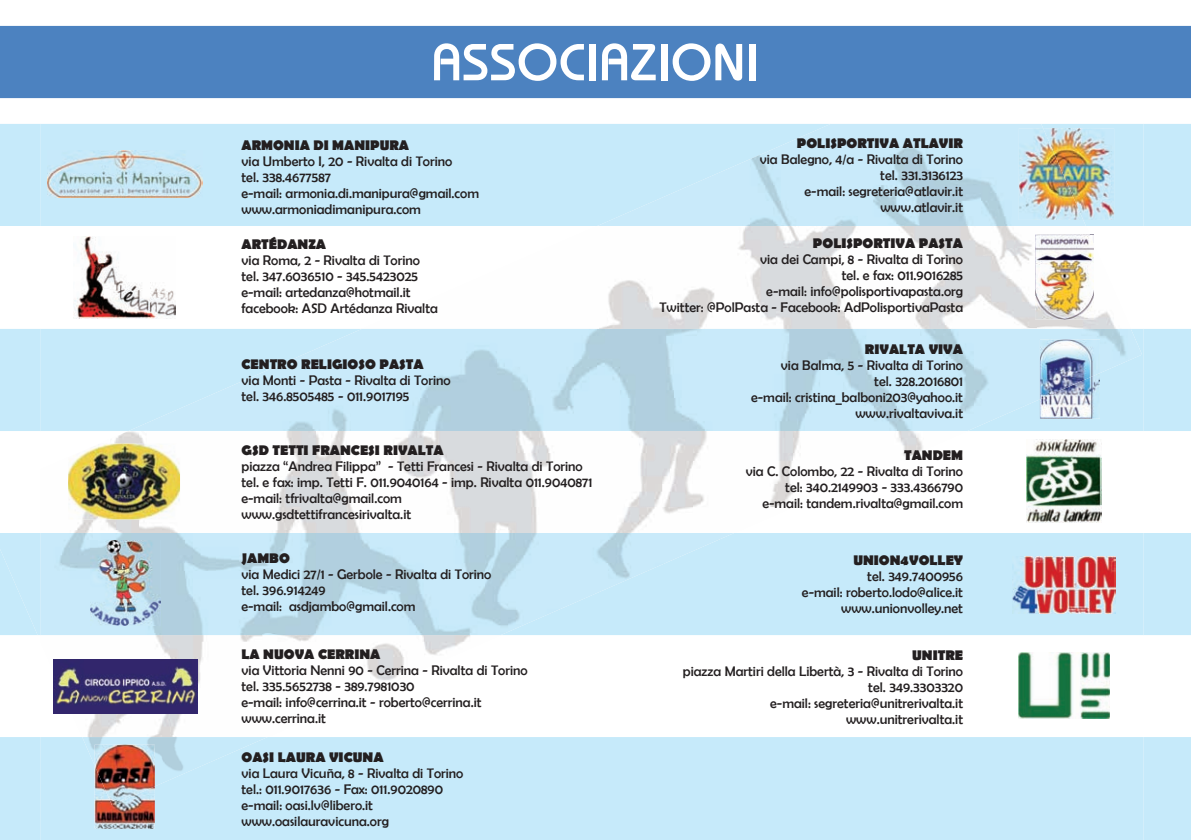
<style>
.page{position:relative;width:1191px;height:840px;background:#fff}
.page>*{position:absolute;margin:0;border:0;box-sizing:border-box;transform-origin:0 0}
.t1{font:700 50px "Bimini";letter-spacing:.05em;color:#fff}
.t2{font:14px/16px "Berlin Sans FB";color:#231f20}
.t3{font:700 14px "Berlin Sans FB";color:#231f20}
</style>
<div class="page">
<img style="left:599px;top:226px;width:517px;height:103px">
<img style="left:53px;top:635px;width:418px;height:102px">
<img style="left:74px;top:431px;width:849px;height:102px">
<div style="left:0;top:124px;width:1191px;height:102px;background:#c6eafa"></div>
<div style="left:40px;top:124px;width:1103px;height:102px;background:#c6eafa"></div>
<img style="left:597px;top:124px;width:489px;height:102px">
<div style="left:0;top:329px;width:1191px;height:102px;background:#c6eafa"></div>
<div style="left:40px;top:329px;width:1103px;height:102px;background:#c6eafa"></div>
<img style="left:128px;top:329px;width:1014px;height:102px">
<div style="left:0;top:737px;width:1191px;height:103px;background:#c6eafa"></div>
<div style="left:40px;top:737px;width:1103px;height:103px;background:#c6eafa"></div>
<img style="left:82px;top:737px;width:186px;height:49px">
<img style="left:48px;top:150px;width:154px;height:47px">
<img style="left:74px;top:236px;width:101px;height:82px">
<img style="left:1083px;top:128px;width:31px;height:92px">
<img style="left:1019px;top:128px;width:64px;height:92px">
<img style="left:1018px;top:652px;width:92px;height:66px">
<img style="left:1040px;top:399px;width:60px;height:20px">
<img style="left:1040px;top:339px;width:60px;height:60px">
<img style="left:53px;top:659px;width:145px;height:54px">
<div style="left:0;top:533px;width:1191px;height:102px;background:#c6eafa"></div>
<div style="left:734px;top:533px;width:409px;height:102px;background:#c6eafa"></div>
<img style="left:40px;top:533px;width:694px;height:102px">
<img style="left:1026px;top:439px;width:75px;height:83px">
<img style="left:68px;top:443px;width:112px;height:76px">
<img style="left:1035px;top:234px;width:59px;height:85px">
<img style="left:95px;top:805px;width:60px;height:24px">
<img style="left:95px;top:744px;width:60px;height:61px">
<img style="left:1013px;top:556px;width:102px;height:57px">
<img style="left:90px;top:540px;width:70px;height:85px">
<div style="left:0;top:26px;width:1191px;height:72px;background:#4c82c0"></div>
<h1 class="t1" style="left:433px;top:32px;width:326px">ASSOCIAZIONI</h1>
<p class="t3" style="left:241px;top:138px;width:169px">ARMONIA DI MANIPURA</p>
<p class="t2" style="left:241px;top:154px;width:239px">via Umberto I, 20 - Rivalta di Torino<br>tel. 338.4677587<br>e-mail: armonia.di.manipura@gmail.com www.armoniadimanipura.com</p>
<p class="t3" style="left:241px;top:236px;width:86px">ARTÉDANZA</p>
<p class="t2" style="left:241px;top:252px;width:198px">via Roma, 2 - Rivalta di Torino tel. 347.6036510 - 345.5423025 e-mail: artedanza@hotmail.it facebook: ASD Artédanza Rivalta</p>
<p class="t3" style="left:241px;top:356px;width:184px">CENTRO RELIGIOSO PASTA</p>
<p class="t2" style="left:241px;top:372px;width:211px">via Monti - Pasta - Rivalta di Torino tel. 346.8505485 - 011.9017195</p>
<p class="t3" style="left:241px;top:442px;width:204px">GSD TETTI FRANCESI RIVALTA</p>
<p class="t2" style="left:241px;top:458px;width:352px">piazza “Andrea Filippa” - Tetti Francesi - Rivalta di Torino tel. e fax: imp. Tetti F. 011.9040164 - imp. Rivalta 011.9040871 e-mail: tfrivalta@gmail.com<br>www.gsdtettifrancesirivalta.it</p>
<p class="t3" style="left:241px;top:550px;width:50px">JAMBO</p>
<p class="t2" style="left:241px;top:566px;width:251px">via Medici 27/1 - Gerbole - Rivalta di Torino tel. 396.914249<br>e-mail: asdjambo@gmail.com</p>
<p class="t3" style="left:241px;top:646px;width:140px">LA NUOVA CERRINA</p>
<p class="t2" style="left:241px;top:661px;width:288px">via Vittoria Nenni 90 - Cerrina - Rivalta di Torino tel. 335.5652738 - 389.7981030<br>e-mail: info@cerrina.it - roberto@cerrina.it www.cerrina.it</p>
<p class="t3" style="left:241px;top:749px;width:144px">OASI LAURA VICUNA</p>
<p class="t2" style="left:241px;top:765px;width:223px">via Laura Vicuña, 8 - Rivalta di Torino tel.: 011.9017636 - Fax: 011.9020890 e-mail: oasi.lv@libero.it www.oasilauravicuna.org</p>
<p class="t3" style="left:797px;top:135px;width:168px">POLISPORTIVA ATLAVIR</p>
<p class="t2" style="left:760px;top:151px;width:205px;text-align:right">via Balegno, 4/a - Rivalta di Torino tel. 331.3136123<br>e-mail: segreteria@atlavir.it www.atlavir.it</p>
<p class="t3" style="left:813px;top:235px;width:152px">POLISPORTIVA PASTA</p>
<p class="t2" style="left:659px;top:251px;width:305px;text-align:right">via dei Campi, 8 - Rivalta di Torino<br>tel. e fax: 011.9016285<br>e-mail: info@polisportivapasta.org<br>Twitter: @PolPasta - Facebook: AdPolisportivaPasta</p>
<p class="t3" style="left:865px;top:341px;width:100px">RIVALTA VIVA</p>
<p class="t2" style="left:751px;top:357px;width:213px;text-align:right">via Balma, 5 - Rivalta di Torino<br>tel. 328.2016801<br>e-mail: cristina_balboni203@yahoo.it www.rivaltaviva.it</p>
<p class="t3" style="left:904px;top:447px;width:61px">TANDEM</p>
<p class="t2" style="left:745px;top:463px;width:219px;text-align:right">via C. Colombo, 22 - Rivalta di Torino tel: 340.2149903 - 333.4366790 e-mail: tandem.rivalta@gmail.com</p>
<p class="t3" style="left:853px;top:552px;width:111px">UNION4VOLLEY</p>
<p class="t2" style="left:802px;top:568px;width:163px;text-align:right">tel. 349.7400956<br>e-mail: roberto.lodo@alice.it www.unionvolley.net</p>
<p class="t3" style="left:912px;top:647px;width:52px">UNITRE</p>
<p class="t2" style="left:683px;top:663px;width:282px;text-align:right">piazza Martiri della Libertà, 3 - Rivalta di Torino tel. 349.3303320<br>e-mail: segreteria@unitrerivalta.it www.unitrerivalta.it</p>
</div>
